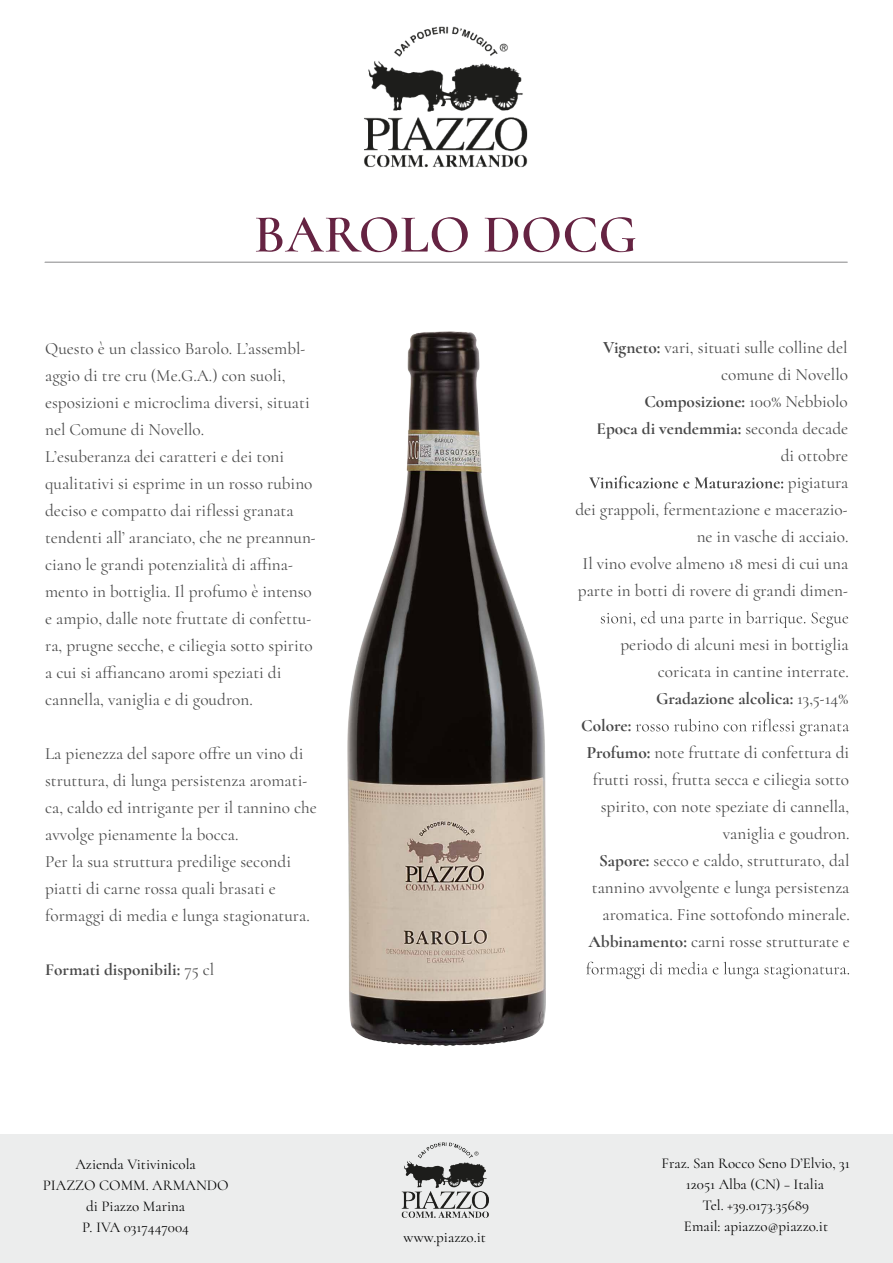
<style>
.page{position:relative;width:893px;height:1263px;background:#fff}
.page>*{position:absolute;margin:0;border:0;box-sizing:border-box;transform-origin:0 0}
.t1{font:600 54px "Cormorant";color:#652342}
.t2{font:17.25px/27px "Cormorant";color:#494949}
.t3{font:17.25px/27px "Cormorant";color:#474747;text-align:right}
.t4{font:700 17.25px "Cormorant";color:#474747}
.t5{font:700 17.25px "Cormorant";color:#494949}
.t6{font:15px/21px "Cormorant";color:#000;text-align:center}
.s1{font-weight:400}
.s2{font-weight:700;font-size:17.4px}
.s3{font-weight:700}
</style>
<div class="page">
<div style="left:0;top:1134px;width:893px;height:129px;background:#eceded"></div>
<hr style="left:45px;top:262px;width:803px;height:1px;background:#9c9d9f">
<img style="left:364px;top:26px;width:164px;height:142px">
<img style="left:401px;top:1142px;width:88px;height:76px">
<svg style="left:589px;top:476px;width:194px;height:12px"></svg>
<svg style="left:601px;top:611px;width:247px;height:17px"></svg>
<svg style="left:635px;top:719px;width:214px;height:17px"></svg>
<svg style="left:586px;top:962px;width:263px;height:17px"></svg>
<img style="left:347px;top:331px;width:199px;height:714px">
<h1 class="t1" style="left:254px;top:201px;width:385px">BAROLO DOCG</h1>
<p class="t2" style="left:45px;top:335px;width:272px">Questo è un classico Barolo. L’assembl&shy;aggio di tre cru (Me.G.A.) con suoli, esposizioni e microclima diversi, situati nel Comune di Novello.<br>L’esuberanza dei caratteri e dei toni qualitativi si esprime in un rosso rubino deciso e compatto dai riflessi granata tendenti all’ aranciato, che ne preannun&shy;ciano le grandi potenzialità di affina&shy;mento in bottiglia. Il profumo è intenso e ampio, dalle note fruttate di confettu&shy;ra, prugne secche, e ciliegia sotto spirito a cui si affiancano aromi speziati di cannella, vaniglia e di goudron.</p>
<p class="t2" style="left:45px;top:740px;width:273px">La pienezza del sapore offre un vino di struttura, di lunga persistenza aromati&shy;ca, caldo ed intrigante per il tannino che avvolge pienamente la bocca.<br>Per la sua struttura predilige secondi piatti di carne rossa quali brasati e formaggi di media e lunga stagionatura.</p>
<p class="t5" style="left:45px;top:959px;width:171px">Formati disponibili: <span class="s1">75 cl</span></p>
<p class="t3" style="left:575px;top:334px;width:275px"><span class="s2">Vigneto:</span> vari, situati sulle colline del comune di Novello<br><span class="s3">Composizione:</span> 100% Nebbiolo<br><span class="s3">Epoca di vendemmia:</span> seconda decade<br>di ottobre<br>pigiatura<br>dei grappoli, fermentazione e macerazio&shy;ne in vasche di acciaio.<br>Il vino evolve almeno 18 mesi di cui una parte in botti di rovere di grandi dimen-</p>
<p class="t3" style="left:620px;top:631px;width:230px">periodo di alcuni mesi in bottiglia</p>
<p class="t3" style="left:658px;top:658px;width:193px">coricata in cantine interrate.</p>
<p class="t4" style="left:656px;top:688px;width:194px">Gradazione alcolica: <span class="s1">13,5-14%</span></p>
<p class="t4" style="left:581px;top:715px;width:52px">Colore:</p>
<p class="t3" style="left:587px;top:739px;width:264px"><span class="s3">Profumo:</span> note fruttate di confettura di</p>
<p class="t3" style="left:593px;top:766px;width:258px">frutti rossi, frutta secca e ciliegia sotto</p>
<p class="t3" style="left:601px;top:793px;width:250px">spirito, con note speziate di cannella,</p>
<p class="t3" style="left:723px;top:820px;width:128px">vaniglia e goudron.</p>
<p class="t3" style="left:599px;top:847px;width:252px"><span class="s3">Sapore:</span> secco e caldo, strutturato, dal</p>
<p class="t3" style="left:592px;top:874px;width:259px">tannino avvolgente e lunga persistenza</p>
<p class="t3" style="left:603px;top:901px;width:249px">aromatica. Fine sottofondo minerale.</p>
<p class="t3" style="left:588px;top:928px;width:263px"><span class="s3">Abbinamento:</span> carni rosse strutturate e</p>
<p class="t6" style="left:43px;top:1154px;width:188px">Azienda Vitivinicola<br>PIAZZO COMM. ARMANDO di Piazzo Marina<br>P. IVA 0317447004</p>
<p class="t6" style="left:661px;top:1153px;width:190px">Fraz. San Rocco Seno D’Elvio, 31<br>12051 Alba (CN) – Italia<br>Tel. +39.0173.35689<br>Email: apiazzo@piazzo.it</p>
<p class="t6" style="left:403px;top:1226px;width:84px">www.piazzo.it</p>
</div>
